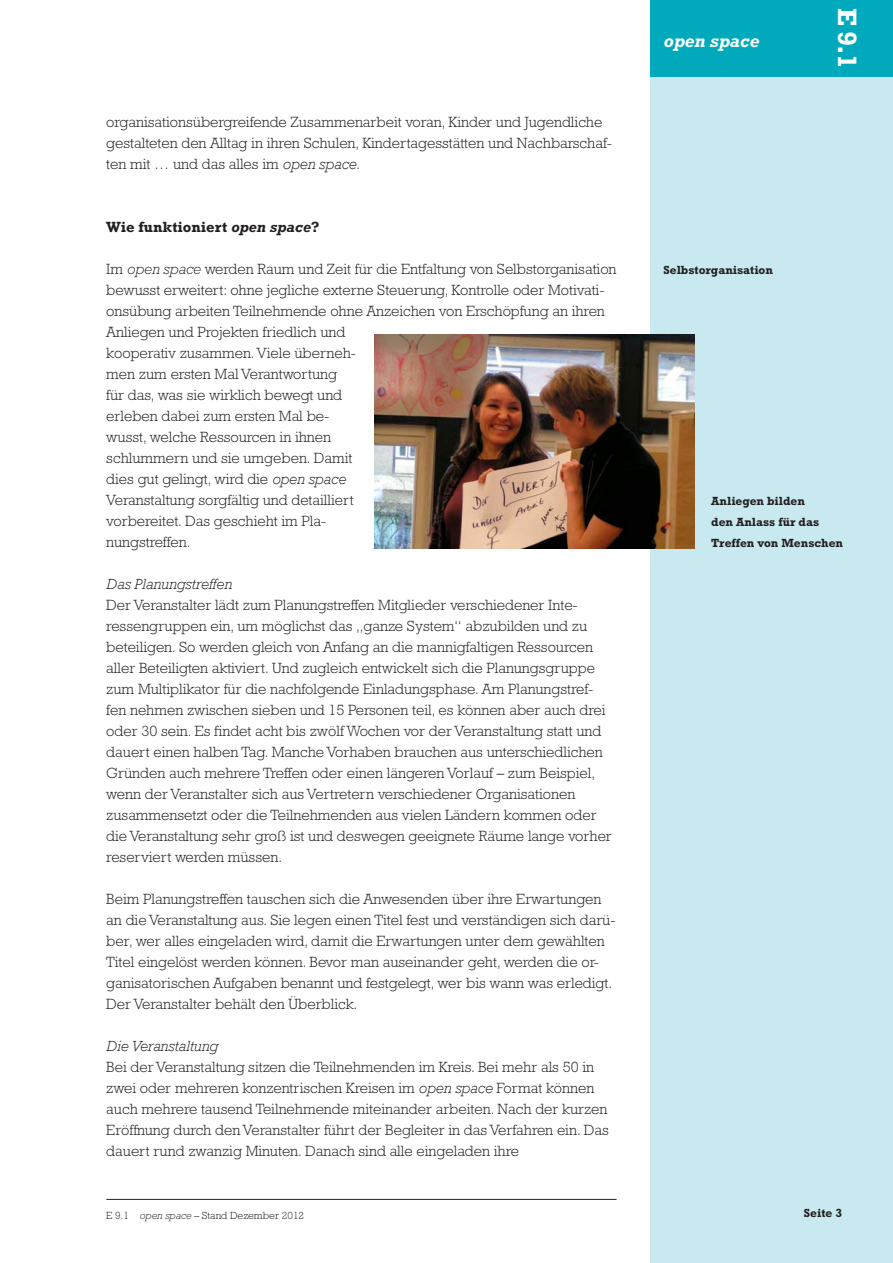
<style>
.page{position:relative;width:893px;height:1263px;background:#fff}
.page>*{position:absolute;margin:0;border:0;box-sizing:border-box;transform-origin:0 0}
.t1{font:700 27px "Rockwell";color:#fff}
.t2{font:italic 700 18px "Rockwell";color:#fff}
.t3{font:300 15px/21px "Rockwell";color:#231f20}
.t4{font:italic 300 15px "Rockwell";color:#231f20}
.t5{font:700 15px "Rockwell";color:#231f20}
.t6{font:700 12px/21px "Rockwell";color:#231f20}
.t7{font:300 10.5px "Rockwell";color:#231f20}
.s1{font-style:italic}
</style>
<div class="page">
<div style="left:651px;top:77px;width:242px;height:1186px;background:#c8e9ef"></div>
<div style="left:651px;top:0;width:242px;height:77px;background:#00aabc"></div>
<hr style="left:106px;top:1199px;width:511px;height:1px;background:#231f20">
<img style="left:374px;top:335px;width:320px;height:213px">
<p class="t3" style="left:106px;top:112px;width:507px">organisationsübergreifende Zusammenarbeit voran, Kinder und Jugendliche gestalteten den Alltag in ihren Schulen, Kindertagesstätten und Nachbarschaf&shy;ten mit … und das alles im <span class="s1">open space</span>.</p>
<p class="t5" style="left:106px;top:218px;width:215px">Wie funktioniert <span class="s1">open space</span>?</p>
<p class="t3" style="left:106px;top:259px;width:512px">Im <span class="s1">open space</span> werden Raum und Zeit für die Entfaltung von Selbstorganisation bewusst erweitert: ohne jegliche externe Steuerung, Kontrolle oder Motivati&shy;onsübung arbeiten Teilnehmende ohne Anzeichen von Erschöpfung an ihren Anliegen und Projekten friedlich und<br>kooperativ zusammen. Viele überneh-<br>men zum ersten Mal Verantwortung<br>für das, was sie wirklich bewegt und<br>erleben dabei zum ersten Mal be-<br>wusst, welche Ressourcen in ihnen<br>schlummern und sie umgeben. Damit<br>dies gut gelingt, wird die <span class="s1">open space<br></span>Veranstaltung sorgfältig und detailliert<br>vorbereitet. Das geschieht im Pla-<br>nungstreffen.</p>
<p class="t4" style="left:106px;top:576px;width:127px">Das Planungstreffen</p>
<p class="t3" style="left:106px;top:595px;width:507px">Der Veranstalter lädt zum Planungstreffen Mitglieder verschiedener Inte&shy;ressengruppen ein, um möglichst das „ganze System“ abzubilden und zu beteiligen. So werden gleich von Anfang an die mannigfaltigen Ressourcen aller Beteiligten aktiviert. Und zugleich entwickelt sich die Planungsgruppe zum Multiplikator für die nachfolgende Einladungsphase. Am Planungstref&shy;fen nehmen zwischen sieben und 15 Personen teil, es können aber auch drei oder 30 sein. Es findet acht bis zwölf Wochen vor der Veranstaltung statt und dauert einen halben Tag. Manche Vorhaben brauchen aus unterschiedlichen Gründen auch mehrere Treffen oder einen längeren Vorlauf – zum Beispiel, wenn der Veranstalter sich aus Vertretern verschiedener Organisationen zusammensetzt oder die Teilnehmenden aus vielen Ländern kommen oder die Veranstaltung sehr groß ist und deswegen geeignete Räume lange vorher reserviert werden müssen.</p>
<p class="t3" style="left:106px;top:889px;width:511px">Beim Planungstreffen tauschen sich die Anwesenden über ihre Erwartungen an die Veranstaltung aus. Sie legen einen Titel fest und verständigen sich darü&shy;ber, wer alles eingeladen wird, damit die Erwartungen unter dem gewählten Titel eingelöst werden können. Bevor man auseinander geht, werden die or&shy;ganisatorischen Aufgaben benannt und festgelegt, wer bis wann was erledigt.<br>Der Veranstalter behält den Überblick.</p>
<p class="t4" style="left:106px;top:1038px;width:113px">Die Veranstaltung</p>
<p class="t3" style="left:106px;top:1057px;width:504px">Bei der Veranstaltung sitzen die Teilnehmenden im Kreis. Bei mehr als 50 in zwei oder mehreren konzentrischen Kreisen im <span class="s1">open space</span> Format können auch mehrere tausend Teilnehmende miteinander arbeiten. Nach der kurzen Eröffnung durch den Veranstalter führt der Begleiter in das Verfahren ein. Das dauert rund zwanzig Minuten. Danach sind alle eingeladen ihre</p>
<p class="t7" style="left:106px;top:1210px;width:199px">E 9.1 <span class="s1">open space</span> – Stand Dezember 2012</p>
<p class="t2" style="left:663px;top:31px;width:97px">open space</p>
<h1 class="t1" style="left:863px;top:8px;width:62px;rotate:90deg">E 9.1</h1>
<p class="t6" style="left:663px;top:260px;width:111px">Selbstorganisation</p>
<p class="t6" style="left:711px;top:491px;width:133px">Anliegen bilden<br>den Anlass für das<br>Treffen von Menschen</p>
<p class="t6" style="left:804px;top:1202px;width:40px">Seite 3</p>
</div>
